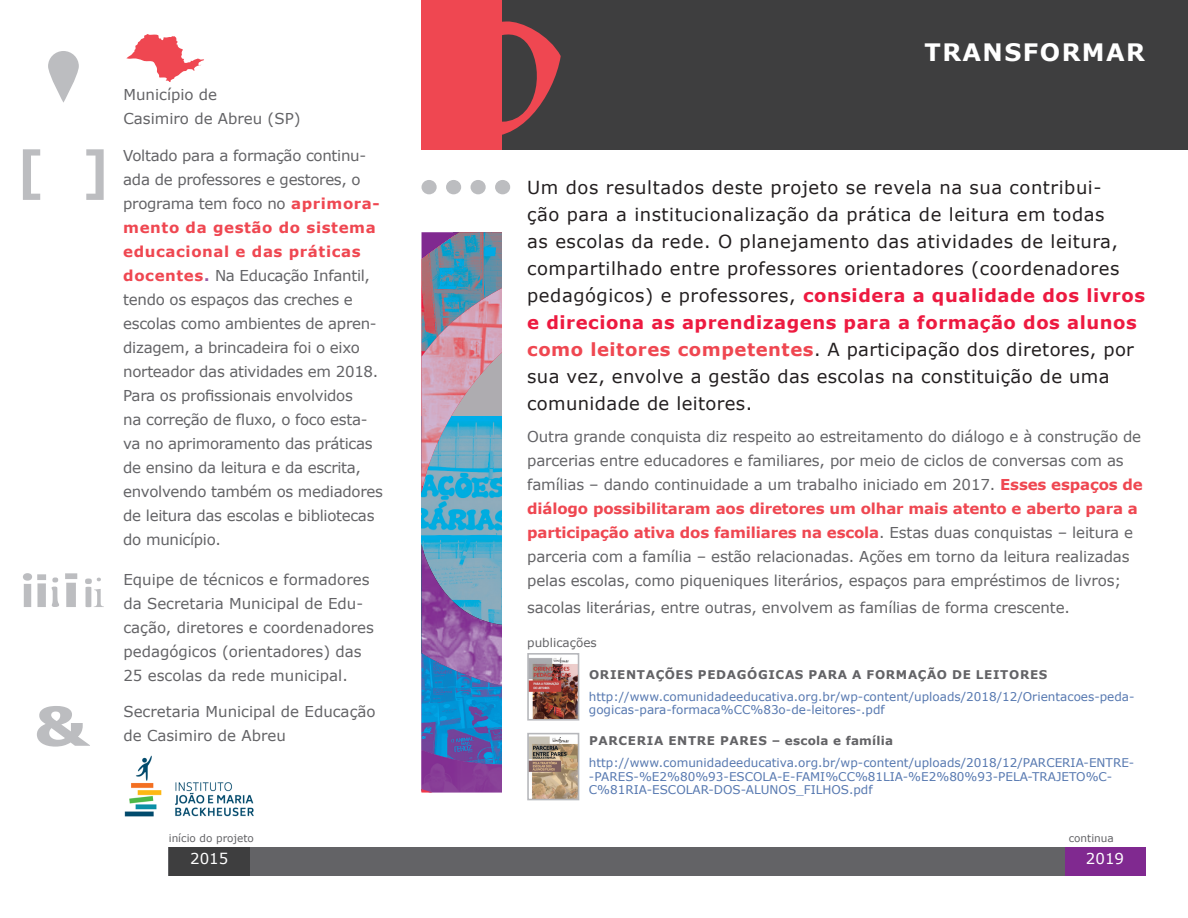
<style>
.page{position:relative;width:1188px;height:918px;background:#fff}
.page>*{position:absolute;margin:0;border:0;box-sizing:border-box;transform-origin:0 0}
.projetos_titulo_fina{font:700 24px "Verdana";letter-spacing:.06em;color:#fff}
.texto_principal{font:18px/27px "Verdana";letter-spacing:.03em;color:#231f20}
.texto_medio{font:15px/24px "Verdana";letter-spacing:-.01em;color:#636366}
.t1{font:15px "Verdana";color:#fff}
.pub_link{font:12px/13.5px "Verdana";color:#5678b0}
.pub_título{font:700 12px "Verdana";letter-spacing:.055em;color:#636366}
.pub_autor_ano_parc{font:12px "Verdana";color:#636366}
.t2{font:10.5px "Verdana";color:#636366}
.s1{font-weight:700;color:#ef4751}
.s2{font-weight:700;color:#975ca6}
.s3{font-weight:700;color:#ed1a40}
</style>
<div class="page">
<img style="left:124px;top:755px;width:38px;height:62px">
<img style="left:175px;top:791px;width:79px;height:26px">
<img style="left:175px;top:782px;width:57px;height:9px">
<div style="left:422px;top:0;width:766px;height:149px;background:#3e3e3f"></div>
<div style="left:422px;top:0;width:80px;height:149px;background:#ef4751"></div>
<img style="left:422px;top:494px;width:80px;height:50px">
<svg style="left:422px;top:351px;width:80px;height:143px;background:#8fa5bd"></svg>
<img style="left:422px;top:232px;width:80px;height:119px">
<svg style="left:48px;top:51px;width:31px;height:52px"></svg>
<svg style="left:23px;top:149px;width:81px;height:51px"></svg>
<svg style="left:23px;top:573px;width:81px;height:34px"></svg>
<div style="left:446px;top:180px;width:15px;height:14px;background:#bcbdc0;border-radius:50%"></div>
<div style="left:471px;top:180px;width:15px;height:14px;background:#bcbdc0;border-radius:50%"></div>
<div style="left:495px;top:180px;width:15px;height:14px;background:#bcbdc0;border-radius:50%"></div>
<div style="left:422px;top:180px;width:15px;height:14px;background:#bcbdc0;border-radius:50%"></div>
<svg style="left:37px;top:706px;width:53px;height:41px"></svg>
<svg style="left:422px;top:544px;width:80px;height:248px;background:#6372b3"></svg>
<div style="left:169px;top:847px;width:971px;height:28px;background:#636366"></div>
<div style="left:169px;top:847px;width:81px;height:28px;background:#3e3e3f"></div>
<div style="left:1065px;top:847px;width:80px;height:28px;background:#802990"></div>
<img style="left:530px;top:736px;width:46px;height:61px">
<div style="left:527px;top:733px;width:52px;height:67px;border:2px solid #b6b7bb"></div>
<img style="left:530px;top:657px;width:46px;height:61px">
<div style="left:527px;top:653px;width:52px;height:68px;border:2px solid #b6b7bb"></div>
<svg style="left:502px;top:21px;width:59px;height:114px"></svg>
<svg style="left:126px;top:34px;width:78px;height:48px"></svg>
<p class="texto_medio" style="left:123px;top:83px;width:179px">Município de<br>Casimiro de Abreu (SP)</p>
<p class="texto_medio" style="left:123px;top:143px;width:261px">Voltado para a formação continu&shy;ada de professores e gestores, o programa tem foco no <span class="s1">aprimora&shy;mento da gestão do sistema educacional e das práticas docentes</span><span class="s2">.</span> Na Educação Infantil, tendo os espaços das creches e escolas como ambientes de apren&shy;dizagem, a brincadeira foi o eixo norteador das atividades em 2018.<br>Para os profissionais envolvidos<br>na correção de fluxo, o foco esta&shy;va no aprimoramento das práticas de ensino da leitura e da escrita, envolvendo também os mediadores de leitura das escolas e bibliotecas do município.</p>
<p class="texto_medio" style="left:123px;top:567px;width:252px">Equipe de técnicos e formadores da Secretaria Municipal de Edu&shy;cação, diretores e coordenadores pedagógicos (orientadores) das<br>25 escolas da rede municipal.</p>
<p class="texto_medio" style="left:123px;top:700px;width:254px">Secretaria Municipal de Educação de Casimiro de Abreu</p>
<p class="projetos_titulo_fina" style="left:925px;top:35px;width:222px">TRANSFORMAR</p>
<p class="texto_principal" style="left:527px;top:173px;width:619px">Um dos resultados deste projeto se revela na sua contribui-<br>ção para a institucionalização da prática de leitura em todas<br>as escolas da rede. O planejamento das atividades de leitura, compartilhado entre professores orientadores (coordenadores pedagógicos) e professores, <span class="s3">considera a qualidade dos livros e direciona as aprendizagens para a formação dos alunos </span><span class="s1">como leitores competentes</span>. A participação dos diretores, por sua vez, envolve a gestão das escolas na constituição de uma comunidade de leitores.</p>
<p class="texto_medio" style="left:527px;top:425px;width:617px">Outra grande conquista diz respeito ao estreitamento do diálogo e à construção de parcerias entre educadores e familiares, por meio de ciclos de conversas com as famílias – dando continuidade a um trabalho iniciado em 2017. <span class="s1">Esses espaços de diálogo possibilitaram aos diretores um olhar mais atento e aberto para a participação ativa dos familiares na escola</span>. Estas duas conquistas – leitura e parceria com a família – estão relacionadas. Ações em torno da leitura realizadas pelas escolas, como piqueniques literários, espaços para empréstimos de livros;</p>
<p class="texto_medio" style="left:527px;top:596px;width:544px">sacolas literárias, entre outras, envolvem as famílias de forma crescente.</p>
<p class="pub_autor_ano_parc" style="left:527px;top:635px;width:71px">publicações</p>
<p class="pub_título" style="left:589px;top:666px;width:460px">ORIENTAÇÕES PEDAGÓGICAS PARA A FORMAÇÃO DE LEITORES</p>
<p class="pub_link" style="left:589px;top:689px;width:547px">http://www.comunidadeeducativa.org.br/wp-content/uploads/2018/12/Orientacoes-peda&shy;gogicas-para-formaca%CC%83o-de-leitores-.pdf</p>
<p class="pub_título" style="left:589px;top:733px;width:306px">PARCERIA ENTRE PARES – escola e família</p>
<p class="pub_link" style="left:589px;top:756px;width:547px">http://www.comunidadeeducativa.org.br/wp-content/uploads/2018/12/PARCERIA-ENTRE--PARES-%E2%80%93-ESCOLA-E-FAMI%CC%81LIA-%E2%80%93-PELA-TRAJETO%C-<br>C%81RIA-ESCOLAR-DOS-ALUNOS_FILHOS.pdf</p>
<p class="t2" style="left:169px;top:831px;width:87px">início do projeto</p>
<p class="t1" style="left:190px;top:849px;width:40px">2015</p>
<p class="t1" style="left:1086px;top:849px;width:40px">2019</p>
<p class="t2" style="left:1069px;top:831px;width:47px">continua</p>
</div>
